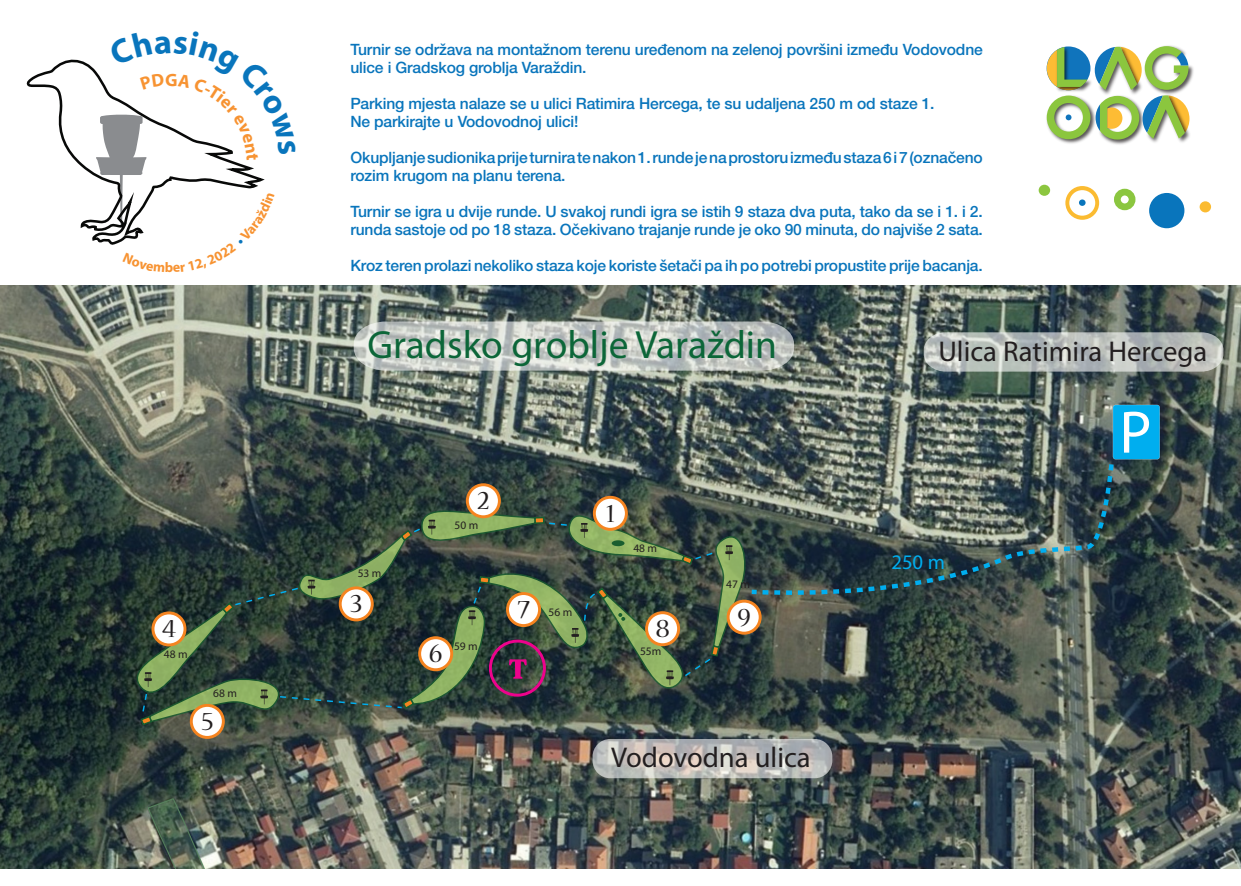
<style>
.page{position:relative;width:1241px;height:886px;background:#fff}
.page>*{position:absolute;margin:0;border:0;box-sizing:border-box;transform-origin:0 0}
.t1{font:39.5px "Myriad Pro";color:#0c6638}
.t2{font:28.75px "Nueva Std";color:#231f20}
.t3{font:28.62px "Myriad Pro";color:#231f20}
.t4{font:20.69px "Myriad Pro";color:#00aeef}
.t5{font:500 15.62px/18.8px "Helvetica Neue LT Pro";letter-spacing:-.01em;color:#0975bc}
.t6{font:700 14.06px "Myriad Pro";color:#f79332}
.t7{font:11.44px "Myriad Pro";color:#231f20}
</style>
<div class="page">
<svg style="left:26px;top:59px;width:70px;height:182px"></svg>
<img style="left:0;top:286px;width:1240px;height:582px">
<svg style="left:191px;top:705px;width:32px;height:32px"></svg>
<div style="left:190px;top:704px;width:35px;height:35px;border:3px solid #f58420;border-radius:50%"></div>
<div style="left:467px;top:485px;width:32px;height:32px;background:#fff;border-radius:50%"></div>
<div style="left:466px;top:483px;width:35px;height:35px;border:3px solid #f58420;border-radius:50%"></div>
<svg style="left:594px;top:497px;width:32px;height:32px"></svg>
<div style="left:592px;top:496px;width:35px;height:35px;border:3px solid #f58420;border-radius:50%"></div>
<div style="left:728px;top:601px;width:32px;height:32px;background:#fff;border-radius:50%"></div>
<div style="left:726px;top:600px;width:35px;height:35px;border:3px solid #f58420;border-radius:50%"></div>
<svg style="left:354px;top:321px;width:439px;height:50px;background:#c2c7c3"></svg>
<svg style="left:592px;top:739px;width:240px;height:39px;background:#bebcba"></svg>
<svg style="left:923px;top:332px;width:300px;height:40px;background:#b5bbb8"></svg>
<svg style="left:1112px;top:405px;width:47px;height:54px;background:#2ebaef"></svg>
<svg style="left:747px;top:460px;width:368px;height:138px;background:#4c5b59"></svg>
<svg style="left:136px;top:510px;width:609px;height:216px;background:#475646"></svg>
<div style="left:1148px;top:193px;width:36px;height:35px;background:#0975bc;border-radius:50%"></div>
<div style="left:1113px;top:189px;width:22px;height:21px;border:7px solid #8bc640;border-radius:50%"></div>
<div style="left:1199px;top:201px;width:11px;height:11px;background:#fbbb31;border-radius:50%"></div>
<div style="left:1038px;top:185px;width:11px;height:11px;background:#8cc63f;border-radius:50%"></div>
<svg style="left:1065px;top:186px;width:33px;height:34px"></svg>
<div style="left:1069px;top:190px;width:26px;height:26px;background:#fff;border-radius:50%"></div>
<svg style="left:1078px;top:199px;width:7px;height:7px"></svg>
<img style="left:1166px;top:45px;width:28px;height:39px">
<img style="left:1059px;top:115px;width:131px;height:30px">
<svg style="left:1046px;top:46px;width:143px;height:94px"></svg>
<svg style="left:96px;top:71px;width:169px;height:174px"></svg>
<p class="t6" style="left:165px;top:258px;width:10px">b</p>
<p class="t2" style="left:162px;top:615px;width:15px">4</p>
<p class="t7" style="left:164px;top:647px;width:25px">48 m</p>
<p class="t7" style="left:213px;top:686px;width:25px">68 m</p>
<p class="t2" style="left:201px;top:708px;width:14px">5</p>
<p class="t5" style="left:350px;top:39px;width:634px">Turnir se održava na montažnom terenu uređenom na zelenoj površini između Vodovodne ulice i Gradskog groblja Varaždin.</p>
<p class="t5" style="left:350px;top:93px;width:585px">Parking mjesta nalaze se u ulici Ratimira Hercega, te su udaljena 250 m od staze 1.</p>
<p class="t5" style="left:350px;top:112px;width:230px">Ne parkirajte u Vodovodnoj ulici!</p>
<p class="t5" style="left:350px;top:147px;width:634px">Okupljanje sudionika prije turnira te nakon 1. runde je na prostoru između staza 6 i 7 (označeno rozim krugom na planu terena.</p>
<p class="t5" style="left:350px;top:201px;width:634px">Turnir se igra u dvije runde. U svakoj rundi igra se istih 9 staza dva puta, tako da se i 1. i 2. runda sastoje od po 18 staza. Očekivano trajanje runde je oko 90 minuta, do najviše 2 sata.</p>
<p class="t5" style="left:350px;top:255px;width:634px">Kroz teren prolazi nekoliko staza koje koriste šetači pa ih po potrebi propustite prije bacanja.</p>
<p class="t1" style="left:367px;top:321px;width:411px">Gradsko groblje Varaždin</p>
<p class="t7" style="left:357px;top:566px;width:25px">53 m</p>
<p class="t2" style="left:350px;top:590px;width:13px">3</p>
<p class="t2" style="left:477px;top:487px;width:13px">2</p>
<p class="t7" style="left:454px;top:518px;width:25px">50 m</p>
<p class="t2" style="left:429px;top:640px;width:15px">6</p>
<p class="t7" style="left:454px;top:639px;width:25px">59 m</p>
<p class="t2" style="left:517px;top:596px;width:13px">7</p>
<p class="t7" style="left:548px;top:605px;width:25px">56 m</p>
<p class="t2" style="left:606px;top:500px;width:10px">1</p>
<p class="t7" style="left:633px;top:541px;width:25px">48 m</p>
<p class="t2" style="left:655px;top:615px;width:15px">8</p>
<p class="t7" style="left:640px;top:643px;width:23px">55m</p>
<p class="t7" style="left:726px;top:577px;width:25px">47 m</p>
<p class="t2" style="left:737px;top:604px;width:15px">9</p>
<p class="t3" style="left:611px;top:740px;width:201px">Vodovodna ulica</p>
<p class="t3" style="left:938px;top:334px;width:270px">Ulica Ratimira Hercega</p>
<p class="t4" style="left:891px;top:549px;width:55px">250 m</p>
</div>
